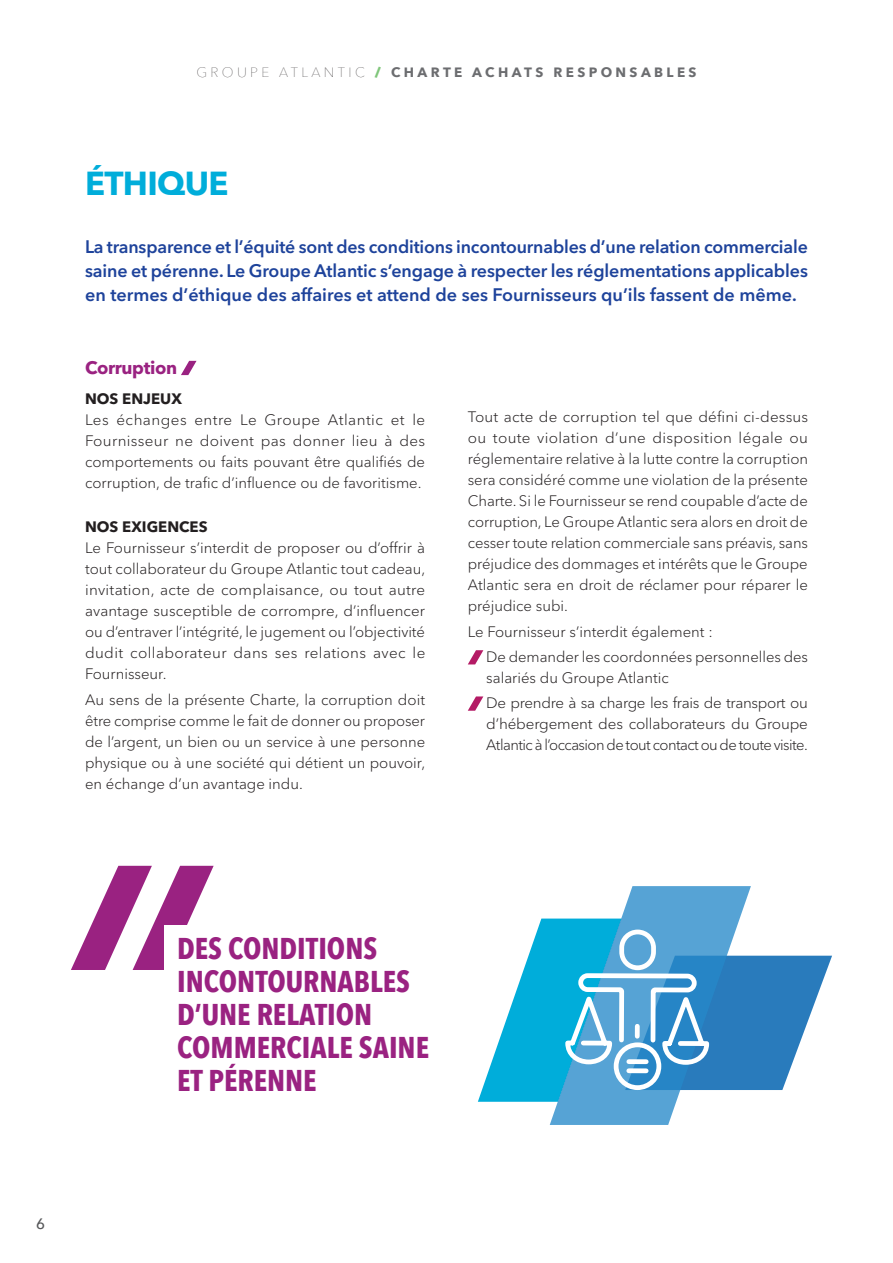
<style>
.page{position:relative;width:893px;height:1263px;background:#fff}
.page>*{position:absolute;margin:0;border:0;box-sizing:border-box;transform-origin:0 0}
.t1{font:700 33px "Avenir Next LT Pro";letter-spacing:-.02em;color:#00adda}
.t2{font:700 30px/33px "Avenir Next Condensed";color:#9a2281}
.t3{font:600 18px/24px "Avenir Next LT Pro";color:#1e439b;text-align:justify}
.t4{font:700 18px "Avenir Next LT Pro";letter-spacing:-.02em;color:#9a2281}
.t5{font:300 15px/21px "Avenir Next LT Pro";color:#231f20;text-align:justify}
.t6{font:300 15px/21px "Avenir Next LT Pro";letter-spacing:-.035em;color:#231f20}
.t7{font:300 15px/25.2px "Avenir Next LT Pro";letter-spacing:-.02em;color:#231f20}
.t8{font:700 15px "Avenir Next LT Pro";color:#231f20}
.t9{font:500 15px "Avenir Next LT Pro";color:#57585a}
.t10{font:700 13.5px "Avenir Next";letter-spacing:.25em;color:#6c6d70}
.s1{font-weight:200;color:#231f20}
.s2{font-weight:800;color:#80c67b}
</style>
<div class="page">
<svg style="left:478px;top:918px;width:354px;height:184px"></svg>
<svg style="left:550px;top:886px;width:201px;height:239px"></svg>
<svg style="left:563px;top:886px;width:148px;height:206px"></svg>
<svg style="left:181px;top:361px;width:16px;height:14px"></svg>
<svg style="left:468px;top:650px;width:15px;height:14px"></svg>
<svg style="left:468px;top:696px;width:15px;height:15px"></svg>
<svg style="left:71px;top:866px;width:143px;height:104px"></svg>
<div style="left:164px;top:925px;width:290px;height:179px;background:#fff"></div>
<p class="t10" style="left:196px;top:61px;width:502px"><span class="s1">GROUPE ATLANTIC</span> <span class="s2">/</span> CHARTE ACHATS RESPONSABLES</p>
<h1 class="t1" style="left:85px;top:163px;width:145px">ÉTHIQUE</h1>
<p class="t3" style="left:85px;top:235px;width:724px">La transparence et l’équité sont des conditions incontournables d’une relation commerciale saine et pérenne. Le Groupe Atlantic s’engage à respecter les réglementations applicables en termes d’éthique des affaires et attend de ses Fournisseurs qu’ils fassent de même.</p>
<p class="t4" style="left:85px;top:357px;width:94px">Corruption</p>
<p class="t8" style="left:85px;top:389px;width:98px">NOS ENJEUX</p>
<p class="t5" style="left:85px;top:409px;width:342px">Les échanges entre Le Groupe Atlantic et le Fournisseur ne doivent pas donner lieu à des comportements ou faits pouvant être qualifiés de corruption, de trafic d’influence ou de favoritisme.</p>
<p class="t8" style="left:85px;top:518px;width:124px">NOS EXIGENCES</p>
<p class="t5" style="left:85px;top:538px;width:342px">Le Fournisseur s’interdit de proposer ou d’offrir à tout collaborateur du Groupe Atlantic tout cadeau, invitation, acte de complaisance, ou tout autre avantage susceptible de corrompre, d’influencer ou d’entraver l’intégrité, le jugement ou l’objectivité dudit collaborateur dans ses relations avec le Fournisseur.</p>
<p class="t5" style="left:85px;top:689px;width:342px">Au sens de la présente Charte, la corruption doit être comprise comme le fait de donner ou proposer de l’argent, un bien ou un service à une personne physique ou à une société qui détient un pouvoir, en échange d’un avantage indu.</p>
<p class="t5" style="left:468px;top:407px;width:342px">Tout acte de corruption tel que défini ci-dessus ou toute violation d’une disposition légale ou réglementaire relative à la lutte contre la corruption sera considéré comme une violation de la présente Charte. Si le Fournisseur se rend coupable d’acte de corruption, Le Groupe Atlantic sera alors en droit de cesser toute relation commerciale sans préavis, sans préjudice des dommages et intérêts que le Groupe Atlantic sera en droit de réclamer pour réparer le préjudice subi.</p>
<p class="t5" style="left:486px;top:619px;width:323px;line-height:25.2px;text-indent:-18px">Le Fournisseur s’interdit également :<br>De demander les coordonnées personnelles des</p>
<p class="t7" style="left:486px;top:665px;width:323px">salariés du Groupe Atlantic<br>De prendre à sa charge les frais de transport ou</p>
<p class="t6" style="left:486px;top:713px;width:323px">d’hébergement des collaborateurs du Groupe<br>Atlantic à l’occasion de tout contact ou de toute visite.</p>
<p class="t9" style="left:36px;top:1215px;width:10px">6</p>
<h2 class="t2" style="left:177px;top:932px;width:253px">DES CONDITIONS<br>INCONTOURNABLES<br>D’UNE RELATION<br>COMMERCIALE SAINE<br>ET PÉRENNE</h2>
</div>
